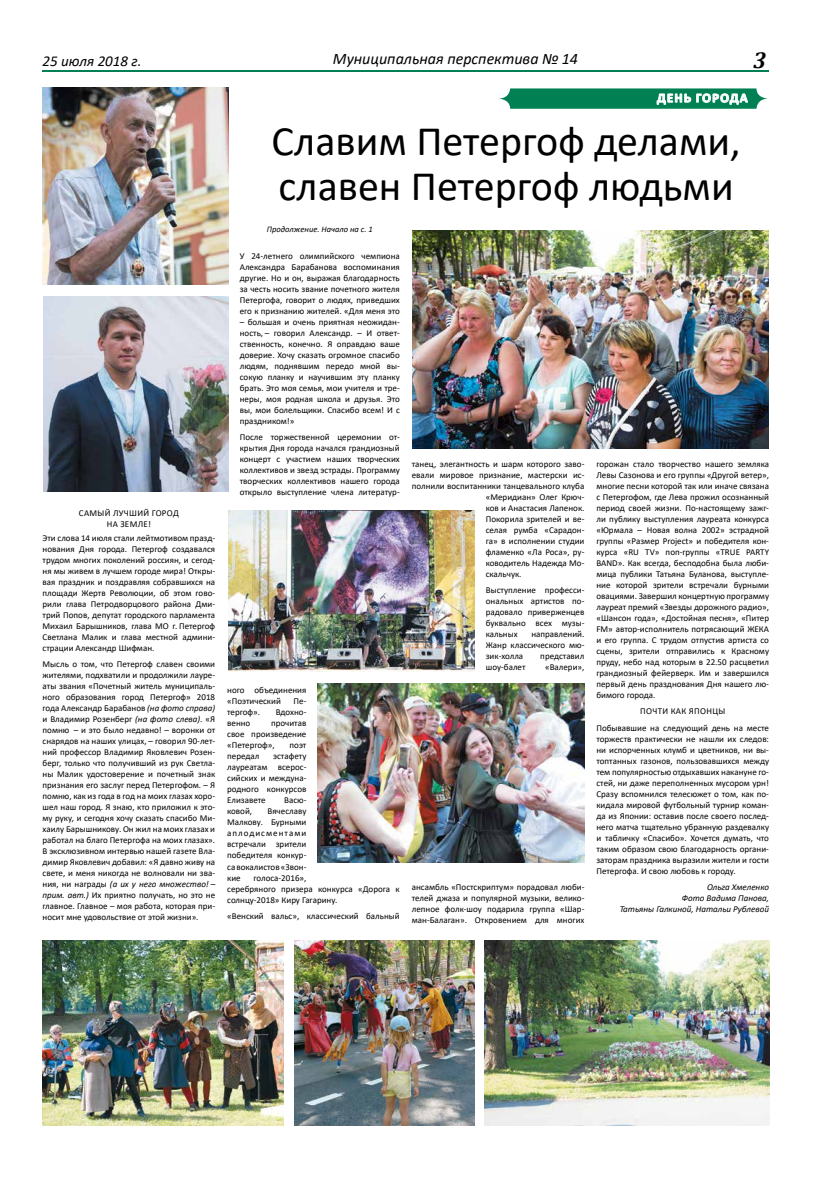
<style>
.page{position:relative;width:823px;height:1191px;background:#fff}
.page>*{position:absolute;margin:0;border:0;box-sizing:border-box;transform-origin:0 0}
.t1{font:42px/45px "Calibri";color:#000}
.t2{font:italic 700 23px "Cambria";color:#000}
.t3{font:italic 16px "Calibri";color:#000}
.t4{font:italic 15px "Calibri";color:#000}
.t5{font:700 13px "Calibri";letter-spacing:.09em;color:#fff}
.t6{font:9px/11px "Calibri";color:#000;text-align:justify}
.t7{font:italic 9px/11px "Calibri";color:#000;text-align:right}
.t8{font:9px/11px "Calibri";letter-spacing:.04em;color:#000;text-align:center}
.t9{font:italic 8.5px "Calibri";color:#000}
.s1{font-style:italic}
</style>
<div class="page">
<hr style="left:43px;top:71px;width:725px;height:1px;background:#008053">
<svg style="left:499px;top:88px;width:269px;height:21px;background:#2b9570"></svg>
<img style="left:412px;top:231px;width:356px;height:218px">
<img style="left:484px;top:940px;width:284px;height:185px">
<img style="left:43px;top:88px;width:185px;height:196px">
<img style="left:43px;top:296px;width:185px;height:196px">
<img style="left:317px;top:683px;width:267px;height:179px">
<img style="left:228px;top:511px;width:246px;height:160px">
<img style="left:43px;top:940px;width:240px;height:185px">
<img style="left:294px;top:940px;width:180px;height:185px">
<h3 class="t4" style="left:43px;top:50px;width:100px">25 июля 2018 г.</h3>
<h3 class="t3" style="left:333px;top:47px;width:246px">Муниципальная перспектива № 14</h3>
<h2 class="t2" style="left:752px;top:44px;width:15px">3</h2>
<p class="t8" style="left:79px;top:507px;width:101px">САМЫЙ ЛУЧШИЙ ГОРОД<br>НА ЗЕМЛЕ!</p>
<p class="t6" style="left:43px;top:532px;width:174px">Эти слова 14 июля стали лейтмотивом празд&shy;нования Дня города. Петергоф создавался трудом многих поколений россиян, и сегод&shy;ня мы живем в лучшем городе мира! Откры&shy;вая праздник и поздравляя собравшихся на площади Жертв Революции, об этом гово&shy;рили глава Петродворцового района Дми&shy;трий Попов, депутат городского парламента Михаил Барышников, глава МО г. Петергоф Светлана Малик и глава местной админи&shy;страции Александр Шифман.</p>
<p class="t6" style="left:43px;top:658px;width:174px">Мысль о том, что Петергоф славен своими жителями, подхватили и продолжили лауре&shy;аты звания «Почетный житель муниципаль&shy;ного образования город Петергоф» 2018 года Александр Барабанов <span class="s1">(на фото справа) </span>и Владимир Розенберг <span class="s1">(на фото слева)</span>. «Я помню – и это было недавно! – воронки от снарядов на наших улицах, – говорил 90-лет&shy;ний профессор Владимир Яковлевич Розен&shy;берг, только что получивший из рук Светла&shy;ны Малик удостоверение и почетный знак признания его заслуг перед Петергофом. – Я помню, как из года в год на моих глазах хоро&shy;шел наш город. Я знаю, кто приложил к это&shy;му руку, и сегодня хочу сказать спасибо Ми&shy;хаилу Барышникову. Он жил на моих глазах и работал на благо Петергофа на моих глазах».<br>В эксклюзивном интервью нашей газете Вла&shy;димир Яковлевич добавил: «Я давно живу на свете, и меня никогда не волновали ни зва&shy;ния, ни награды <span class="s1">(а их у него множество! – прим. авт.)</span> Их приятно получать, но это не главное. Главное – моя работа, которая при&shy;носит мне удовольствие от этой жизни».</p>
<h3 class="t5" style="left:656px;top:89px;width:92px">ДЕНЬ ГОРОДА</h3>
<h1 class="t1" style="left:271px;top:117px;width:470px">Славим Петергоф делами, славен Петергоф людьми</h1>
<p class="t9" style="left:266px;top:223px;width:108px">Продолжение. Начало на с. 1</p>
<p class="t6" style="left:240px;top:250px;width:161px">У 24-летнего олимпийского чемпиона Александра Барабанова воспоминания другие. Но и он, выражая благодарность за честь носить звание почетного жителя Петергофа, говорит о людях, приведших его к признанию жителей. «Для меня это</p>
<p class="t6" style="left:240px;top:316px;width:161px">– большая и очень приятная неожидан&shy;ность, – говорил Александр. – И ответ&shy;ственность, конечно. Я оправдаю ваше доверие. Хочу сказать огромное спасибо людям, поднявшим передо мной вы&shy;сокую планку и научившим эту планку брать. Это моя семья, мои учителя и тре&shy;неры, моя родная школа и друзья. Это вы, мои болельщики. Спасибо всем! И с праздником!»</p>
<p class="t6" style="left:240px;top:432px;width:161px">После торжественной церемонии от&shy;крытия Дня города начался грандиозный концерт с участием наших творческих коллективов и звезд эстрады. Программу творческих коллективов нашего города открыло выступление члена литератур-</p>
<p class="t6" style="left:227px;top:684px;width:81px">ного объединения «Поэтический</p>
<p class="t6" style="left:293px;top:695px;width:14px">Пе-</p>
<p class="t6" style="left:227px;top:706px;width:34px">тергоф».</p>
<p class="t6" style="left:275px;top:706px;width:32px">Вдохно-</p>
<p class="t6" style="left:227px;top:717px;width:25px">венно</p>
<p class="t6" style="left:227px;top:717px;width:81px;text-indent:44px">прочитав свое произведение «Петергоф»,</p>
<p class="t6" style="left:289px;top:739px;width:18px">поэт</p>
<p class="t6" style="left:227px;top:750px;width:81px;text-indent:46px">эстафету лауреатам всерос&shy;сийских и междуна&shy;родного конкурсов Елизавете</p>
<p class="t6" style="left:227px;top:750px;width:34px">передал</p>
<p class="t6" style="left:284px;top:794px;width:24px">Васю-</p>
<p class="t6" style="left:227px;top:805px;width:26px">ковой,</p>
<p class="t6" style="left:227px;top:805px;width:81px;text-indent:40px">Вячеславу Малкову. Бурными аплодисментами встречали зрители победителя конкур&shy;са вокалистов «Звон&shy;кие</p>
<p class="t6" style="left:227px;top:871px;width:174px;text-align:left;text-indent:26px">голоса-2016»,<br>серебряного призера конкурса «Дорога к солнцу-2018» Киру Гагарину.</p>
<p class="t6" style="left:227px;top:910px;width:174px">«Венский вальс», классический бальный</p>
<p class="t6" style="left:411px;top:458px;width:174px">танец, элегантность и шарм которого заво-</p>
<p class="t6" style="left:411px;top:469px;width:174px">евали мировое признание, мастерски ис-</p>
<p class="t6" style="left:411px;top:480px;width:174px">полнили воспитанники танцевального клуба</p>
<p class="t6" style="left:485px;top:491px;width:100px">«Меридиан» Олег Крюч-</p>
<p class="t6" style="left:485px;top:502px;width:100px">ков и Анастасия Лапенок.</p>
<p class="t6" style="left:485px;top:513px;width:100px">Покорила зрителей и ве-</p>
<p class="t6" style="left:485px;top:524px;width:100px">селая румба «Сарадон-</p>
<p class="t6" style="left:485px;top:535px;width:100px">га» в исполнении студии</p>
<p class="t6" style="left:485px;top:546px;width:100px">фламенко «Ла Роса», ру-</p>
<p class="t6" style="left:485px;top:557px;width:100px">ководитель Надежда Мо-</p>
<p class="t6" style="left:485px;top:568px;width:37px">скальчук.</p>
<p class="t6" style="left:485px;top:584px;width:100px">Выступление професси&shy;ональных артистов по&shy;радовало приверженцев буквально всех музы&shy;кальных</p>
<p class="t6" style="left:485px;top:628px;width:100px;text-indent:46px">направлений.<br>Жанр классического мю&shy;зик-холла</p>
<p class="t6" style="left:540px;top:650px;width:46px">представил</p>
<p class="t6" style="left:485px;top:661px;width:41px">шоу-балет</p>
<p class="t6" style="left:544px;top:661px;width:41px">«Валери»,</p>
<p class="t6" style="left:411px;top:881px;width:174px">ансамбль «Постскриптум» порадовал люби&shy;телей джаза и популярной музыки, велико&shy;лепное фолк-шоу подарила группа «Шар&shy;ман-Балаган». Откровением для многих</p>
<p class="t6" style="left:596px;top:458px;width:174px">горожан стало творчество нашего земляка Левы Сазонова и его группы «Другой ветер», многие песни которой так или иначе связана с Петергофом, где Лева прожил осознанный период своей жизни. По-настоящему зажг&shy;ли публику выступления лауреата конкурса «Юрмала – Новая волна 2002» эстрадной группы «Размер Project» и победителя кон&shy;курса «RU TV» поп-группы «TRUE PARTY BAND». Как всегда, бесподобна была люби&shy;мица публики Татьяна Буланова, выступле&shy;ние которой зрители встречали бурными овациями. Завершил концертную программу лауреат премий «Звезды дорожного радио», «Шансон года», «Достойная песня», «Питер FM» автор-исполнитель потрясающий ЖЕКА и его группа. С трудом отпустив артиста со сцены, зрители отправились к Красному пруду, небо над которым в 22.50 расцветил грандиозный фейерверк. Им и завершился первый день празднования Дня нашего лю&shy;бимого города.</p>
<p class="t6" style="left:596px;top:703px;width:174px;line-height:16.5px;text-align:center">ПОЧТИ КАК ЯПОНЦЫ<br>Побывавшие на следующий день на месте</p>
<p class="t6" style="left:596px;top:733px;width:174px">торжеств практически не нашли их следов: ни испорченных клумб и цветников, ни вы&shy;топтанных газонов, пользовавшихся между тем популярностью отдыхавших накануне го&shy;стей, ни даже переполненных мусором урн!<br>Сразу вспомнился телесюжет о том, как по&shy;кидала мировой футбольный турнир коман&shy;да из Японии: оставив после своего послед&shy;него матча тщательно убранную раздевалку и табличку «Спасибо». Хочется думать, что таким образом свою благодарность органи&shy;заторам праздника выразили жители и гости Петергофа. И свою любовь к городу.</p>
<p class="t7" style="left:619px;top:881px;width:151px">Ольга Хмеленко<br>Фото Вадима Панова,<br>Татьяны Галкиной, Натальи Рублевой</p>
</div>
